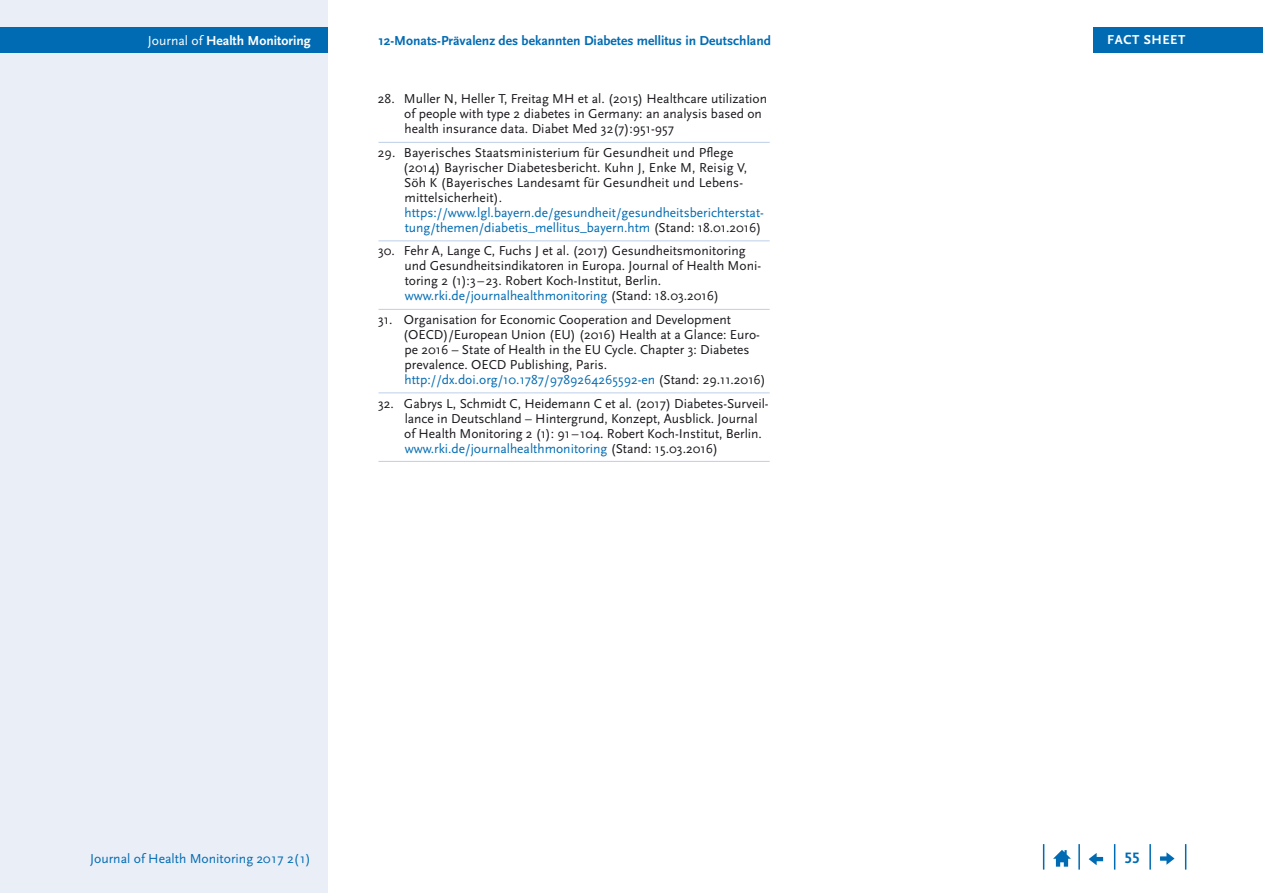
<style>
.page{position:relative;width:1263px;height:893px;background:#fff}
.page>*{position:absolute;margin:0;border:0;box-sizing:border-box;transform-origin:0 0}
.t1{font:700 15.75px "Scala Sans Pro";color:#006bb3}
.t2{font:700 13.65px "Scala Sans Pro";color:#006bb3}
.t3{font:13.65px "Scala Sans Pro";color:#006bb3}
.t4{font:700 13.65px "Scala Sans Pro";color:#fff}
.Literaturverzeichnis{font:13.5px/15px "Scala Sans Pro";color:#1a171c}
.t5{font:700 13.5px "Scala Sans Pro";letter-spacing:.04em;color:#fff}
.s1{font-weight:400}
.s2{color:#006bb3}
</style>
<div class="page">
<div style="left:0;top:0;width:327px;height:893px;background:#eaeef7"></div>
<div style="left:0;top:28px;width:327px;height:25px;background:#006bb3"></div>
<svg style="left:1185px;top:844px;width:1px;height:26px"></svg>
<hr style="left:1149px;top:844px;width:2px;height:26px;background:#006bb3">
<svg style="left:1114px;top:844px;width:1px;height:26px"></svg>
<hr style="left:1078px;top:844px;width:2px;height:26px;background:#006bb3">
<svg style="left:1043px;top:844px;width:1px;height:26px"></svg>
<svg style="left:1053px;top:850px;width:18px;height:17px"></svg>
<svg style="left:1089px;top:853px;width:14px;height:12px"></svg>
<svg style="left:1160px;top:852px;width:14px;height:13px"></svg>
<div style="left:1093px;top:28px;width:170px;height:25px;background:#006bb3"></div>
<hr style="left:378px;top:142px;width:392px;height:1px;background:#bdcee8">
<hr style="left:378px;top:240px;width:392px;height:1px;background:#bdcee8">
<hr style="left:378px;top:309px;width:392px;height:1px;background:#bdcee8">
<hr style="left:378px;top:392px;width:392px;height:1px;background:#bdcee8">
<hr style="left:378px;top:461px;width:392px;height:1px;background:#bdcee8">
<p class="t4" style="left:148px;top:33px;width:164px"><span class="s1">Journal of</span> Health Monitoring</p>
<p class="t2" style="left:378px;top:33px;width:394px">12-Monats-Prävalenz des bekannten Diabetes mellitus in Deutschland</p>
<p class="Literaturverzeichnis" style="left:404px;top:92px;width:364px;text-indent:-26px">28. Muller N, Heller T, Freitag MH et al. (2015) Healthcare utilization of people with type 2 diabetes in Germany: an analysis based on health insurance data. Diabet Med 32(7):951-957</p>
<p class="Literaturverzeichnis" style="left:403px;top:145px;width:362px;text-indent:-25px">29. Bayerisches Staatsministerium für Gesundheit und Pflege (2014) Bayrischer Diabetesbericht. Kuhn J, Enke M, Reisig V, Söh K (Bayerisches Landesamt für Gesundheit und Lebens&shy;mittelsicherheit). <span class="s2">https://www.lgl.bayern.de/gesundheit/gesundheitsberichterstat&shy;tung/themen/diabetis_mellitus_bayern.htm</span> (Stand: 18.01.2016)</p>
<p class="Literaturverzeichnis" style="left:404px;top:244px;width:358px;text-indent:-26px">30. Fehr A, Lange C, Fuchs J et al. (2017) Gesundheitsmonitoring und Gesundheitsindikatoren in Europa. Journal of Health Moni&shy;toring 2 (1):3–23. Robert Koch-Institut, Berlin. <span class="s2">www.rki.de/journalhealthmonitoring</span> (Stand: 18.03.2016)</p>
<p class="Literaturverzeichnis" style="left:403px;top:312px;width:364px;text-indent:-25px">31. Organisation for Economic Cooperation and Development (OECD)/European Union (EU) (2016) Health at a Glance: Euro&shy;pe 2016 – State of Health in the EU Cycle. Chapter 3: Diabetes prevalence. OECD Publishing, Paris. <span class="s2">http://dx.doi.org/10.1787/9789264265592-en</span> (Stand: 29.11.2016)</p>
<p class="Literaturverzeichnis" style="left:404px;top:396px;width:366px;text-indent:-26px">32. Gabrys L, Schmidt C, Heidemann C et al. (2017) Diabetes-Surveil&shy;lance in Deutschland – Hintergrund, Konzept, Ausblick. Journal of Health Monitoring 2 (1): 91–104. Robert Koch-Institut, Berlin. <span class="s2">www.rki.de/journalhealthmonitoring</span> (Stand: 15.03.2016)</p>
<p class="t5" style="left:1107px;top:32px;width:80px">FACT SHEET</p>
<p class="t3" style="left:90px;top:850px;width:222px">Journal of Health Monitoring 2017 2(1)</p>
<p class="t1" style="left:1124px;top:849px;width:17px">55</p>
</div>
